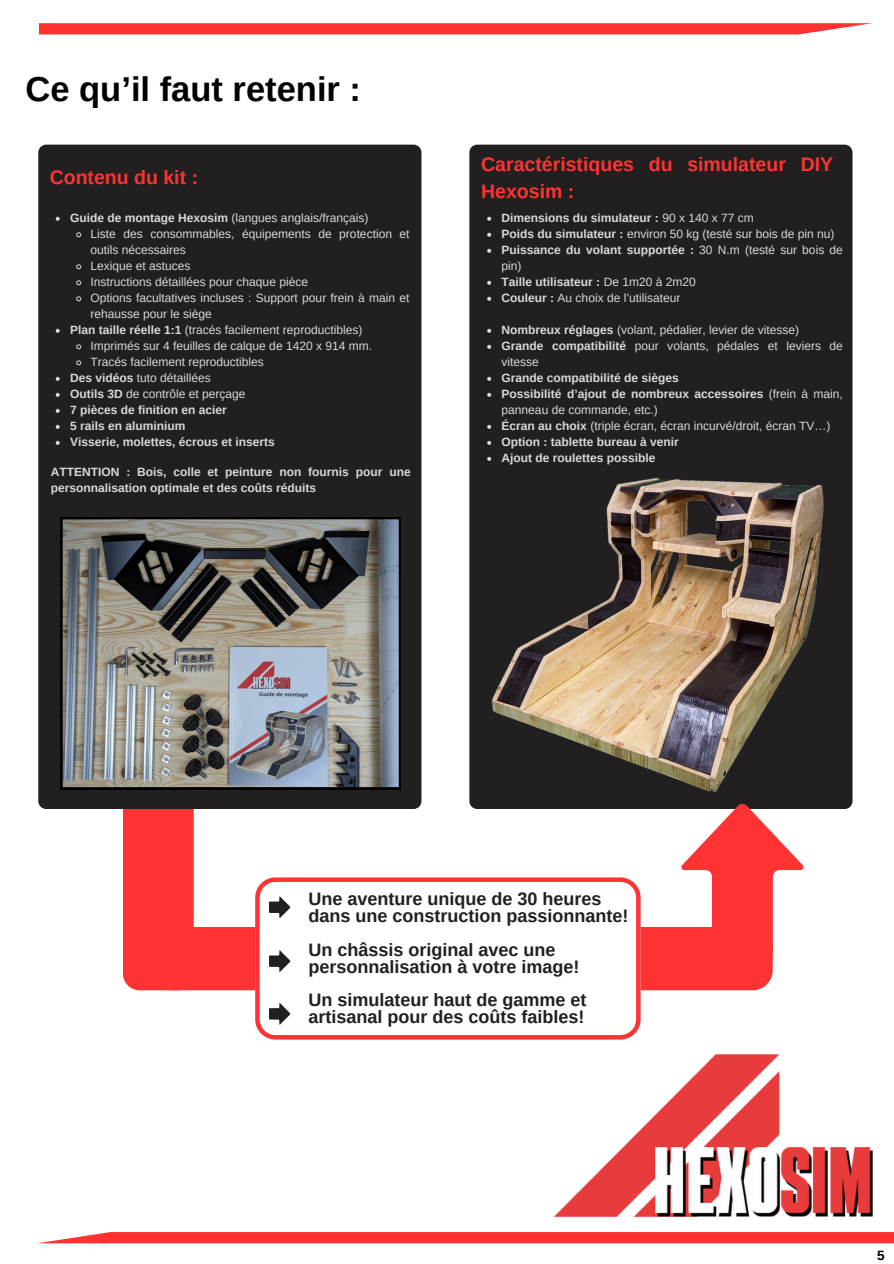
<style>
.page{position:relative;width:894px;height:1264px;background:#fff}
.page>*{position:absolute;margin:0;border:0;box-sizing:border-box;transform-origin:0 0}
.t1{font:700 34.5px "Arimo";color:#000}
.t2{font:700 19.5px/27px "Arimo";color:#f33}
.t3{font:700 18px/16.8px "Arimo";color:#211f1f}
.t4{font:700 13.5px "Arimo";color:#000}
.t5{font:12px/16px "Arimo";color:#d9d9d9}
.t6{font:700 12px/16px "Arimo";color:#d9d9d9}
.s1{font-weight:700}
.s2{font-weight:400}
</style>
<div class="page">
<img style="left:554px;top:1054px;width:318px;height:162px">
<svg style="left:39px;top:23px;width:833px;height:11px;background:#ff3c3c"></svg>
<div style="left:39px;top:1232px;width:854px;height:11px;background:#ff3131"></div>
<div style="left:123px;top:809px;width:71px;height:181px;background:#f33"></div>
<div style="left:38px;top:145px;width:383px;height:664px;background:#211f1f"></div>
<svg style="left:60px;top:517px;width:340px;height:272px;background:#7c7d7c"></svg>
<div style="left:469px;top:145px;width:383px;height:664px;background:#211f1f"></div>
<img style="left:481px;top:420px;width:352px;height:389px">
<svg style="left:681px;top:804px;width:122px;height:154px"></svg>
<div style="left:151px;top:926px;width:621px;height:64px;background:#f33;border-radius:20px"></div>
<svg style="left:56px;top:217px;width:4px;height:4px"></svg>
<svg style="left:75px;top:231px;width:7px;height:7px"></svg>
<svg style="left:75px;top:263px;width:7px;height:7px"></svg>
<svg style="left:75px;top:279px;width:7px;height:7px"></svg>
<svg style="left:75px;top:295px;width:7px;height:7px"></svg>
<svg style="left:56px;top:329px;width:4px;height:4px"></svg>
<svg style="left:75px;top:343px;width:7px;height:7px"></svg>
<svg style="left:75px;top:359px;width:7px;height:7px"></svg>
<svg style="left:56px;top:377px;width:4px;height:4px"></svg>
<svg style="left:56px;top:393px;width:4px;height:4px"></svg>
<svg style="left:56px;top:409px;width:4px;height:4px"></svg>
<svg style="left:56px;top:425px;width:4px;height:4px"></svg>
<svg style="left:56px;top:441px;width:4px;height:4px"></svg>
<svg style="left:487px;top:217px;width:4px;height:4px"></svg>
<svg style="left:487px;top:233px;width:4px;height:4px"></svg>
<svg style="left:487px;top:249px;width:4px;height:4px"></svg>
<svg style="left:487px;top:281px;width:4px;height:4px"></svg>
<svg style="left:487px;top:297px;width:4px;height:4px"></svg>
<svg style="left:487px;top:329px;width:4px;height:4px"></svg>
<svg style="left:487px;top:345px;width:4px;height:4px"></svg>
<svg style="left:487px;top:377px;width:4px;height:4px"></svg>
<svg style="left:487px;top:393px;width:4px;height:4px"></svg>
<svg style="left:487px;top:425px;width:4px;height:4px"></svg>
<svg style="left:487px;top:441px;width:4px;height:4px"></svg>
<svg style="left:487px;top:457px;width:4px;height:4px"></svg>
<svg style="left:255px;top:877px;width:385px;height:162px"></svg>
<svg style="left:269px;top:1003px;width:21px;height:21px"></svg>
<svg style="left:269px;top:950px;width:21px;height:21px"></svg>
<svg style="left:269px;top:896px;width:21px;height:22px"></svg>
<p class="t1" style="left:26px;top:69px;width:337px">Ce qu’il faut retenir :</p>
<p class="t2" style="left:50px;top:164px;width:150px">Contenu du kit :</p>
<p class="t5" style="left:70px;top:209px;width:300px"><span class="s1">Guide de montage Hexosim</span> (langues anglais/français)</p>
<p class="t5" style="left:90px;top:225px;width:320px">Liste des consommables, équipements de protection et outils nécessaires</p>
<p class="t5" style="left:90px;top:257px;width:102px">Lexique et astuces</p>
<p class="t5" style="left:90px;top:273px;width:219px">Instructions détaillées pour chaque pièce</p>
<p class="t5" style="left:90px;top:289px;width:320px">Options facultatives incluses : Support pour frein à main et rehausse pour le siège</p>
<p class="t5" style="left:70px;top:321px;width:294px"><span class="s1">Plan taille réelle 1:1</span> (tracés facilement reproductibles)</p>
<p class="t5" style="left:90px;top:337px;width:283px">Imprimés sur 4 feuilles de calque de 1420 x 914 mm.</p>
<p class="t5" style="left:90px;top:353px;width:175px">Tracés facilement reproductibles</p>
<p class="t5" style="left:70px;top:369px;width:142px"><span class="s1">Des vidéos</span> tuto détaillées</p>
<p class="t5" style="left:70px;top:385px;width:177px"><span class="s1">Outils 3D</span> de contrôle et perçage</p>
<p class="t6" style="left:70px;top:401px;width:158px">7 pièces de finition en acier</p>
<h3 class="t6" style="left:70px;top:417px;width:117px">5 rails en aluminium</h3>
<p class="t6" style="left:70px;top:433px;width:206px">Visserie, molettes, écrous et inserts</p>
<p class="t6" style="left:51px;top:463px;width:361px">ATTENTION : Bois, colle et peinture non fournis pour une personnalisation optimale et des coûts réduits</p>
<p class="t2" style="left:481px;top:151px;width:353px">Caractéristiques du simulateur DIY<br>Hexosim :</p>
<h2 class="t6" style="left:501px;top:209px;width:254px">Dimensions du simulateur : <span class="s2">90 x 140 x 77 cm</span></h2>
<p class="t5" style="left:501px;top:225px;width:334px"><span class="s1">Poids du simulateur :</span> environ 50 kg (testé sur bois de pin nu)</p>
<p class="t6" style="left:501px;top:241px;width:343px">Puissance du volant supportée : <span class="s2">30 N.m (testé sur bois de pin)</span></p>
<p class="t6" style="left:501px;top:273px;width:196px">Taille utilisateur : <span class="s2">De 1m20 à 2m20</span></p>
<p class="t5" style="left:501px;top:289px;width:180px"><span class="s1">Couleur :</span> Au choix de l’utilisateur</p>
<p class="t5" style="left:501px;top:321px;width:299px"><span class="s1">Nombreux réglages</span> (volant, pédalier, levier de vitesse)</p>
<p class="t5" style="left:501px;top:337px;width:343px"><span class="s1">Grande compatibilité</span> pour volants, pédales et leviers de vitesse</p>
<p class="t6" style="left:501px;top:369px;width:179px">Grande compatibilité de sièges</p>
<p class="t6" style="left:501px;top:385px;width:343px">Possibilité d’ajout de nombreux accessoires <span class="s2">(frein à main, panneau de commande, etc.)</span></p>
<p class="t5" style="left:501px;top:417px;width:330px"><span class="s1">Écran au choix</span> (triple écran, écran incurvé/droit, écran TV…)</p>
<p class="t6" style="left:501px;top:433px;width:179px">Option : tablette bureau à venir</p>
<p class="t6" style="left:501px;top:449px;width:155px">Ajout de roulettes possible</p>
<h2 class="t3" style="left:308px;top:890px;width:321px">Une aventure unique de 30 heures dans une construction passionnante!</h2>
<h2 class="t3" style="left:308px;top:941px;width:272px">Un châssis original avec une personnalisation à votre image!</h2>
<h2 class="t3" style="left:308px;top:991px;width:279px">Un simulateur haut de gamme et artisanal pour des coûts faibles!</h2>
<p class="t4" style="left:876px;top:1247px;width:9px">5</p>
</div>
